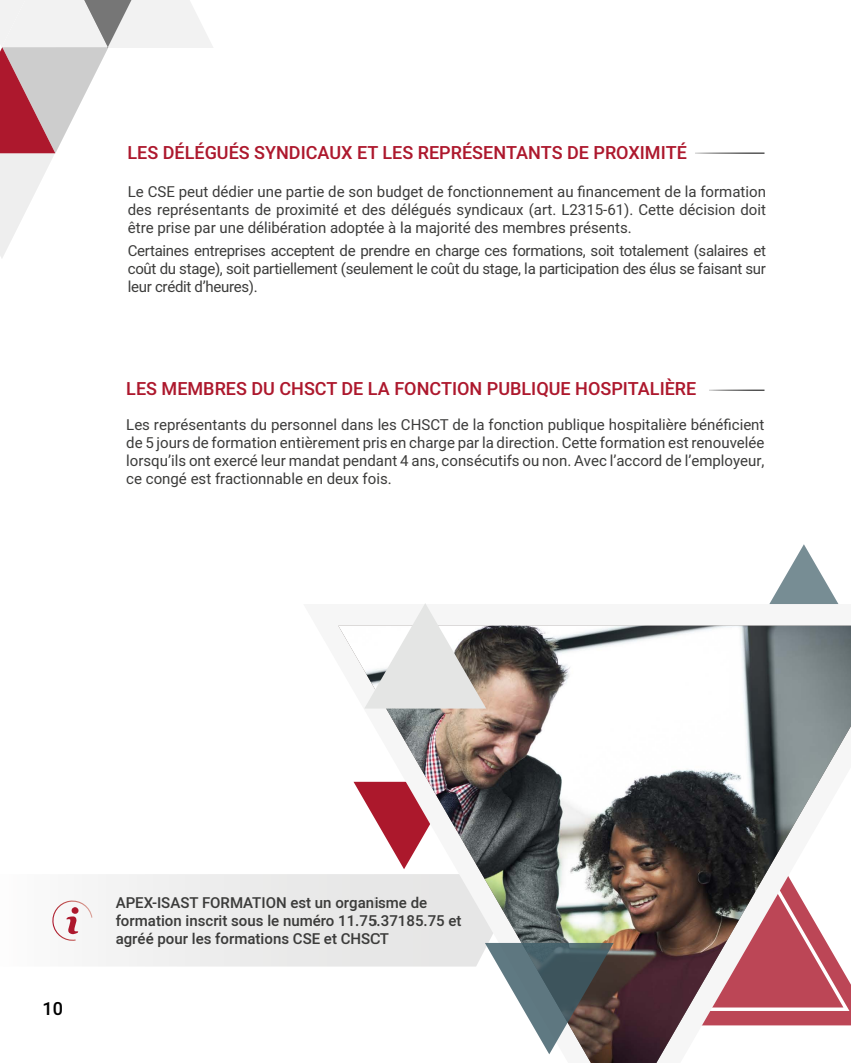
<style>
.page{position:relative;width:851px;height:1063px;background:#fff}
.page>*{position:absolute;margin:0;border:0;box-sizing:border-box;transform-origin:0 0}
.t1{font:500 18px "Heebo";color:#ad182d}
.t2{font:500 18px "Heebo";color:#000}
.t3{font:15px/18px "Heebo";color:#3c3c3b;text-align:justify}
.t4{font:500 15px/18px "Heebo";color:#3c3c3b}
</style>
<div class="page">
<svg style="left:0;top:0;width:213px;height:258px"></svg>
<div style="left:98px;top:874px;width:205px;height:93px;background:#eee"></div>
<svg style="left:52px;top:900px;width:41px;height:41px"></svg>
<svg style="left:769px;top:544px;width:70px;height:60px"></svg>
<svg style="left:303px;top:604px;width:547px;height:363px"></svg>
<img style="left:338px;top:626px;width:512px;height:437px">
<svg style="left:364px;top:603px;width:122px;height:106px"></svg>
<svg style="left:485px;top:943px;width:128px;height:111px"></svg>
<p class="t1" style="left:127px;top:140px;width:561px">LES DÉLÉGUÉS SYNDICAUX ET LES REPRÉSENTANTS DE PROXIMITÉ</p>
<p class="t3" style="left:128px;top:183px;width:639px">Le CSE peut dédier une partie de son budget de fonctionnement au financement de la formation des représentants de proximité et des délégués syndicaux (art. L2315-61). Cette décision doit être prise par une délibération adoptée à la majorité des membres présents.</p>
<p class="t3" style="left:128px;top:241px;width:639px">Certaines entreprises acceptent de prendre en charge ces formations, soit totalement (salaires et coût du stage), soit partiellement (seulement le coût du stage, la participation des élus se faisant sur leur crédit d’heures).</p>
<p class="t1" style="left:126px;top:376px;width:571px">LES MEMBRES DU CHSCT DE LA FONCTION PUBLIQUE HOSPITALIÈRE</p>
<p class="t3" style="left:126px;top:415px;width:639px">Les représentants du personnel dans les CHSCT de la fonction publique hospitalière bénéficient de 5 jours de formation entièrement pris en charge par la direction. Cette formation est renouvelée lorsqu’ils ont exercé leur mandat pendant 4 ans, consécutifs ou non. Avec l’accord de l’employeur, ce congé est fractionnable en deux fois.</p>
<p class="t2" style="left:43px;top:996px;width:22px">10</p>
<p class="t4" style="left:116px;top:894px;width:347px">APEX-ISAST FORMATION est un organisme de formation inscrit sous le numéro 11.75.37185.75 et agréé pour les formations CSE et CHSCT</p>
</div>
